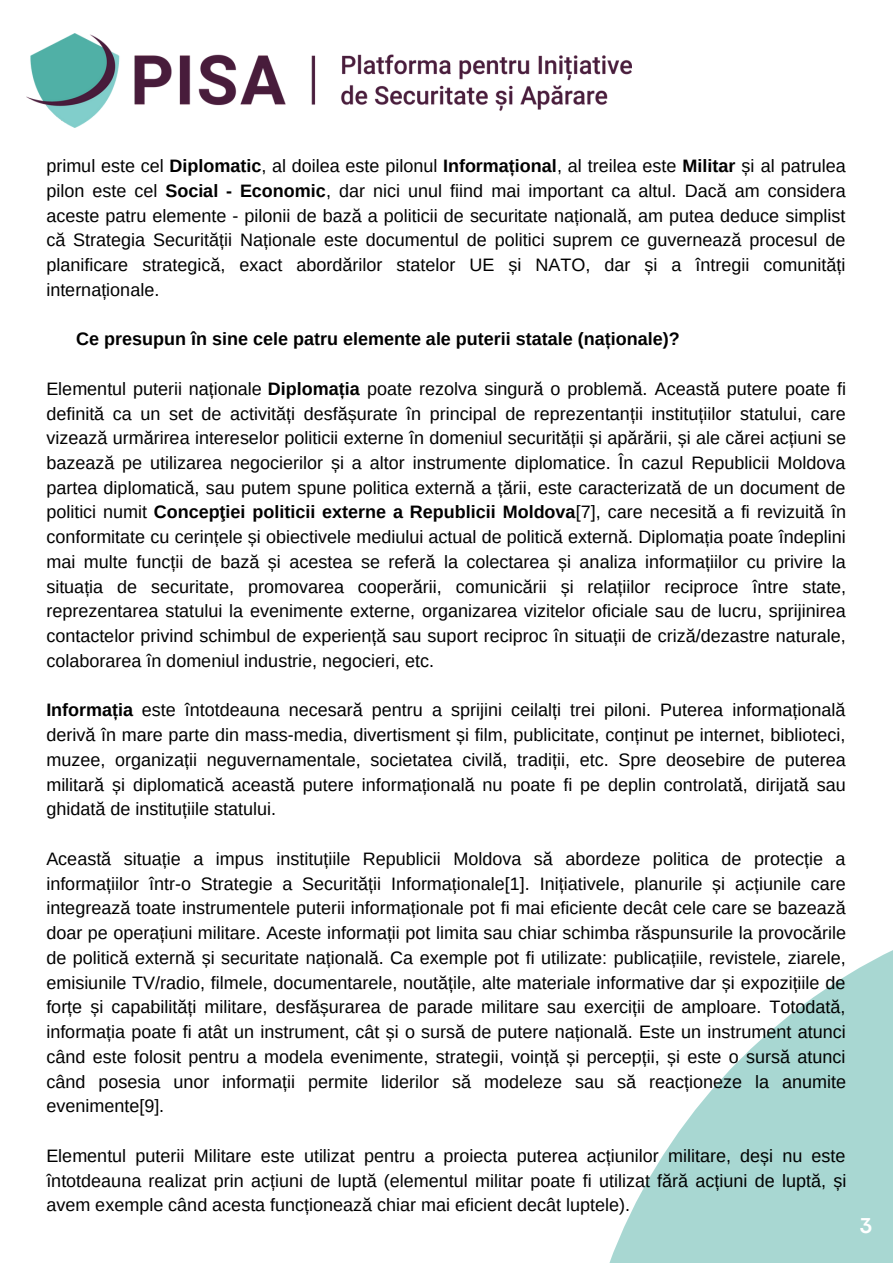
<style>
.page{position:relative;width:893px;height:1264px;background:#fff}
.page>*{position:absolute;margin:0;border:0;box-sizing:border-box;transform-origin:0 0}
.t1{font:700 22.5px "Codec Pro";color:#fff}
.t2{font:18px/24.8px "Arimo";color:#000;text-align:justify}
.t3{font:700 18px "Arimo";color:#000}
.s1{font-weight:700}
</style>
<div class="page">
<svg style="left:610px;top:950px;width:282px;height:312px;fill:#a8d7d2"></svg>
<img style="left:27px;top:34px;width:604px;height:93px">
<p class="t2" style="left:46px;top:153px;width:801px">primul este cel <span class="s1">Diplomatic</span>, al doilea este pilonul <span class="s1">Informațional</span>, al treilea este <span class="s1">Militar</span> și al patrulea pilon este cel <span class="s1">Social - Economic</span>, dar nici unul fiind mai important ca altul. Dacă am considera aceste patru elemente - pilonii de bază a politicii de securitate națională, am putea deduce simplist că Strategia Securității Naționale este documentul de politici suprem ce guvernează procesul de planificare strategică, exact abordărilor statelor UE și NATO, dar și a întregii comunități internaționale.</p>
<p class="t3" style="left:76px;top:329px;width:605px">Ce presupun în sine cele patru elemente ale puterii statale (naționale)?</p>
<p class="t2" style="left:46px;top:376px;width:801px">Elementul puterii naționale <span class="s1">Diplomația</span> poate rezolva singură o problemă. Această putere poate fi definită ca un set de activități desfășurate în principal de reprezentanții instituțiilor statului, care vizează urmărirea intereselor politicii externe în domeniul securității și apărării, și ale cărei acțiuni se bazează pe utilizarea negocierilor și a altor instrumente diplomatice. În cazul Republicii Moldova partea diplomatică, sau putem spune politica externă a țării, este caracterizată de un document de politici numit <span class="s1">Concepţiei politicii externe a Republicii Moldova</span>[7], care necesită a fi revizuită în conformitate cu cerințele și obiectivele mediului actual de politică externă. Diplomația poate îndeplini mai multe funcții de bază și acestea se referă la colectarea și analiza informațiilor cu privire la situația de securitate, promovarea cooperării, comunicării și relațiilor reciproce între state, reprezentarea statului la evenimente externe, organizarea vizitelor oficiale sau de lucru, sprijinirea contactelor privind schimbul de experiență sau suport reciproc în situații de criză/dezastre naturale, colaborarea în domeniul industrie, negocieri, etc.</p>
<p class="t2" style="left:46px;top:697px;width:800px"><span class="s1">Informația</span> este întotdeauna necesară pentru a sprijini ceilalți trei piloni. Puterea informațională derivă în mare parte din mass-media, divertisment și film, publicitate, conținut pe internet, biblioteci, muzee, organizații neguvernamentale, societatea civilă, tradiții, etc. Spre deosebire de puterea militară și diplomatică această putere informațională nu poate fi pe deplin controlată, dirijată sau ghidată de instituțiile statului.</p>
<p class="t2" style="left:46px;top:846px;width:801px">Această situație a impus instituțiile Republicii Moldova să abordeze politica de protecție a informațiilor într-o Strategie a Securității Informaționale[1]. Inițiativele, planurile și acțiunile care integrează toate instrumentele puterii informaționale pot fi mai eficiente decât cele care se bazează doar pe operațiuni militare. Aceste informații pot limita sau chiar schimba răspunsurile la provocările de politică externă și securitate națională. Ca exemple pot fi utilizate: publicațiile, revistele, ziarele, emisiunile TV/radio, filmele, documentarele, noutățile, alte materiale informative dar și expozițiile de forțe și capabilități militare, desfășurarea de parade militare sau exerciții de amploare. Totodată, informația poate fi atât un instrument, cât și o sursă de putere națională. Este un instrument atunci când este folosit pentru a modela evenimente, strategii, voință și percepții, și este o sursă atunci când posesia unor informații permite liderilor să modeleze sau să reacționeze la anumite evenimente[9].</p>
<p class="t2" style="left:46px;top:1143px;width:801px">Elementul puterii Militare este utilizat pentru a proiecta puterea acțiunilor militare, deși nu este întotdeauna realizat prin acțiuni de luptă (elementul militar poate fi utilizat fără acțiuni de luptă, și avem exemple când acesta funcționează chiar mai eficient decât luptele).</p>
<p class="t1" style="left:859px;top:1217px;width:14px">3</p>
</div>
